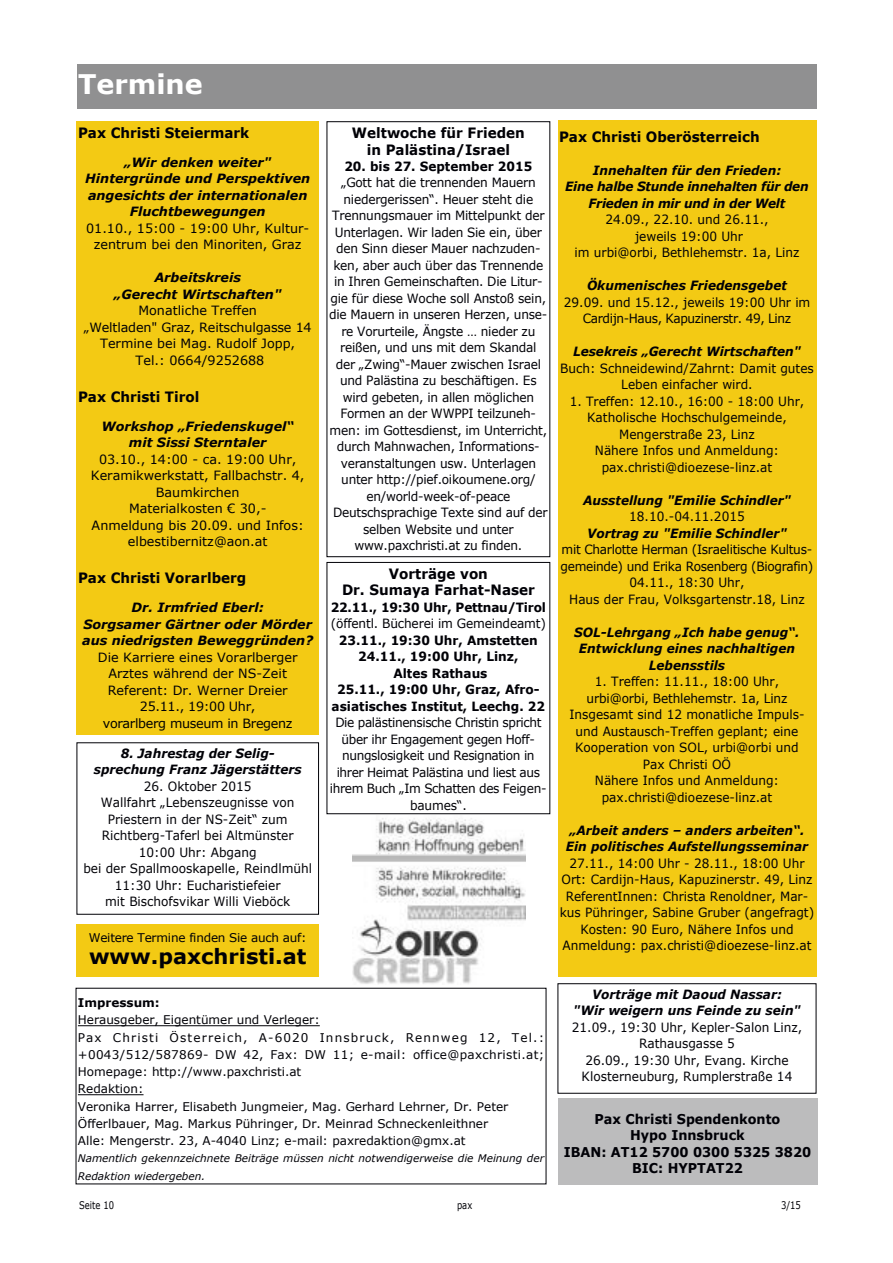
<style>
.page{position:relative;width:893px;height:1263px;background:#fff}
.page>*{position:absolute;margin:0;border:0;box-sizing:border-box;transform-origin:0 0}
.t1{font:700 27px "Verdana";color:#fff}
.t2{font:700 21px "Verdana";color:#000006}
.t3{font:700 14.25px/16.5px "Verdana";color:#000006;text-align:center;scale:.95 1}
.t4{font:700 13.5px/16.5px "Verdana";color:#000006;text-align:center;scale:.95 1}
.t5{font:12.75px/16.5px "Verdana";color:#000006;text-align:center;scale:.95 1}
.t6{font:12.75px/16.5px "Verdana";letter-spacing:-.02em;color:#000006;text-align:center;scale:.95 1}
.t7{font:12.75px/16.5px "Verdana";color:#000006;text-align:center}
.t8{font:italic 700 12.75px/16.5px "Verdana";color:#000006;text-align:center;scale:.95 1}
.t9{font:italic 700 12.75px/16.5px "Verdana";color:#000006;text-align:center}
.t10{font:12.75px/16.5px "Verdana";letter-spacing:-.03em;color:#000006;text-align:center;scale:.95 1}
.t11{font:700 12.75px/16.5px "Verdana";color:#000006;text-align:center;scale:.95 1}
.t12{font:12.75px/16.5px "Verdana";letter-spacing:-.025em;color:#000006;text-align:center;scale:.95 1}
.t13{font:italic 700 12.75px/16.5px "Verdana";letter-spacing:-.02em;color:#000006;text-align:center;scale:.95 1}
.t14{font:12.75px "Verdana";letter-spacing:-.025em;color:#000}
.t15{font:12px/17.2px "Verdana";color:#000006}
.t16{font:12px "Verdana";letter-spacing:-.02em;color:#000006}
.t17{font:700 12px "Verdana";color:#000006}
.t18{font:italic 10.5px/17.2px "Verdana";color:#000006}
.t19{font:10.5px "Verdana";color:#000006;scale:.8 1}
</style>
<div class="page">
<div style="left:558px;top:1098px;width:259px;height:86px;background:#bcbcbd"></div>
<hr style="left:78px;top:1025px;width:242px;height:1px;background:#000006">
<hr style="left:78px;top:1094px;width:66px;height:1px;background:#000006">
<div style="left:77px;top:924px;width:242px;height:52px;background:#f3ca14"></div>
<div style="left:327px;top:121px;width:223px;height:436px;border:1px solid #000006"></div>
<img style="left:352px;top:818px;width:173px;height:166px">
<div style="left:77px;top:64px;width:739px;height:44px;background:#909091"></div>
<div style="left:77px;top:122px;width:242px;height:613px;background:#f3ca14"></div>
<div style="left:558px;top:120px;width:258px;height:856px;background:#f3ca14"></div>
<div style="left:558px;top:983px;width:258px;height:110px;border:1px solid #000006"></div>
<h1 class="t1" style="left:78px;top:67px;width:126px">Termine</h1>
<p class="t3" style="left:78px;top:124px;width:182px">Pax Christi Steiermark</p>
<p class="t9" style="left:85px;top:154px;width:226px">„Wir denken weiter"<br>Hintergründe und Perspektiven angesichts der internationalen<br>Fluchtbewegungen</p>
<p class="t7" style="left:86px;top:220px;width:225px">01.10., 15:00 - 19:00 Uhr, Kultur&shy;zentrum bei den Minoriten, Graz</p>
<p class="t9" style="left:114px;top:269px;width:169px">Arbeitskreis<br>„Gerecht Wirtschaften"</p>
<p class="t7" style="left:84px;top:302px;width:230px">Monatliche Treffen<br>„Weltladen" Graz, Reitschulgasse 14<br>Termine bei Mag. Rudolf Jopp,<br>Tel.: 0664/9252688</p>
<p class="t3" style="left:78px;top:388px;width:129px">Pax Christi Tirol</p>
<p class="t9" style="left:101px;top:418px;width:194px">Workshop „Friedenskugel“ mit Sissi Sterntaler</p>
<p class="t7" style="left:91px;top:451px;width:215px">03.10., 14:00 - ca. 19:00 Uhr,<br>Keramikwerkstatt, Fallbachstr. 4,<br>Baumkirchen<br>Materialkosten € 30,-<br>Anmeldung bis 20.09. und Infos: elbestibernitz@aon.at</p>
<p class="t3" style="left:78px;top:569px;width:179px">Pax Christi Vorarlberg</p>
<p class="t9" style="left:82px;top:599px;width:233px">Dr. Irmfried Eberl:<br>Sorgsamer Gärtner oder Mörder aus niedrigsten Beweggründen?</p>
<p class="t7" style="left:98px;top:649px;width:201px">Die Karriere eines Vorarlberger<br>Arztes während der NS-Zeit<br>Referent: Dr. Werner Dreier<br>25.11., 19:00 Uhr,</p>
<p class="t14" style="left:103px;top:715px;width:191px">vorarlberg museum in Bregenz</p>
<p class="t8" style="left:94px;top:744px;width:220px">8. Jahrestag der Selig&shy;sprechung Franz Jägerstätters</p>
<p class="t5" style="left:83px;top:777px;width:242px">26. Oktober 2015<br>Wallfahrt „Lebenszeugnisse von<br>Priestern in der NS-Zeit“ zum<br>Richtberg-Taferl bei Altmünster<br>10:00 Uhr: Abgang<br>bei der Spallmooskapelle, Reindlmühl<br>11:30 Uhr: Eucharistiefeier<br>mit Bischofsvikar Willi Vieböck</p>
<p class="t16" style="left:89px;top:929px;width:219px">Weitere Termine finden Sie auch auf:</p>
<h2 class="t2" style="left:89px;top:943px;width:219px">www.paxchristi.at</h2>
<p class="t3" style="left:352px;top:124px;width:183px">Weltwoche für Frieden in Palästina/Israel</p>
<p class="t11" style="left:344px;top:157px;width:199px">20. bis 27. September 2015</p>
<p class="t6" style="left:329px;top:174px;width:231px">„Gott hat die trennenden Mauern niedergerissen“. Heuer steht die Trennungsmauer im Mittelpunkt der Unterlagen. Wir laden Sie ein, über den Sinn dieser Mauer nachzuden&shy;ken, aber auch über das Trennende in Ihren Gemeinschaften. Die Litur&shy;gie für diese Woche soll Anstoß sein, die Mauern in unseren Herzen, unse&shy;re Vorurteile, Ängste … nieder zu reißen, und uns mit dem Skandal der „Zwing“-Mauer zwischen Israel und Palästina zu beschäftigen. Es wird gebeten, in allen möglichen Formen an der WWPPI teilzuneh&shy;men: im Gottesdienst, im Unterricht, durch Mahnwachen, Informations&shy;veranstaltungen usw. Unterlagen unter http://pief.oikoumene.org/ en/world-week-of-peace Deutschsprachige Texte sind auf der selben Website und unter www.paxchristi.at zu finden.</p>
<p class="t3" style="left:342px;top:565px;width:204px">Vorträge von<br>Dr. Sumaya Farhat-Naser</p>
<p class="t11" style="left:331px;top:598px;width:228px">22.11., 19:30 Uhr, Pettnau/Tirol</p>
<p class="t5" style="left:331px;top:615px;width:228px">(öffentl. Bücherei im Gemeindeamt)</p>
<p class="t11" style="left:332px;top:631px;width:226px">23.11., 19:30 Uhr, Amstetten<br>24.11., 19:00 Uhr, Linz,<br>Altes Rathaus<br>25.11., 19:00 Uhr, Graz, Afro&shy;asiatisches Institut, Leechg. 22</p>
<p class="t10" style="left:330px;top:714px;width:230px">Die palästinensische Christin spricht über ihr Engagement gegen Hoff&shy;nungslosigkeit und Resignation in ihrer Heimat Palästina und liest aus ihrem Buch „Im Schatten des Feigen&shy;baumes“.</p>
<p class="t3" style="left:559px;top:128px;width:213px">Pax Christi Oberösterreich</p>
<p class="t13" style="left:565px;top:161px;width:258px">Innehalten für den Frieden:<br>Eine halbe Stunde innehalten für den<br>Frieden in mir und in der Welt</p>
<p class="t5" style="left:574px;top:211px;width:238px">24.09., 22.10. und 26.11.,<br>jeweils 19:00 Uhr<br>im urbi@orbi, Bethlehemstr. 1a, Linz</p>
<p class="t8" style="left:587px;top:277px;width:212px">Ökumenisches Friedensgebet</p>
<p class="t10" style="left:564px;top:293px;width:261px">29.09. und 15.12., jeweils 19:00 Uhr im<br>Cardijn-Haus, Kapuzinerstr. 49, Linz</p>
<p class="t8" style="left:573px;top:343px;width:241px">Lesekreis „Gerecht Wirtschaften"</p>
<p class="t5" style="left:560px;top:359px;width:269px">Buch: Schneidewind/Zahrnt: Damit gutes<br>Leben einfacher wird.</p>
<p class="t5" style="left:570px;top:392px;width:248px">1. Treffen: 12.10., 16:00 - 18:00 Uhr,<br>Katholische Hochschulgemeinde,<br>Mengerstraße 23, Linz<br>Nähere Infos und Anmeldung: pax.christi@dioezese-linz.at</p>
<p class="t8" style="left:583px;top:491px;width:220px">Ausstellung "Emilie Schindler"</p>
<p class="t5" style="left:629px;top:508px;width:123px">18.10.-04.11.2015</p>
<p class="t8" style="left:587px;top:524px;width:212px">Vortrag zu "Emilie Schindler"</p>
<p class="t12" style="left:561px;top:541px;width:268px">mit Charlotte Herman (Israelitische Kultus&shy;gemeinde) und Erika Rosenberg (Biografin)<br>04.11., 18:30 Uhr,<br>Haus der Frau, Volksgartenstr.18, Linz</p>
<p class="t8" style="left:574px;top:623px;width:239px">SOL-Lehrgang „Ich habe genug“.<br>Entwicklung eines nachhaltigen<br>Lebensstils</p>
<p class="t5" style="left:569px;top:673px;width:249px">1. Treffen: 11.11., 18:00 Uhr, urbi@orbi, Bethlehemstr. 1a, Linz<br>Insgesamt sind 12 monatliche Impuls&shy;und Austausch-Treffen geplant; eine<br>Kooperation von SOL, urbi@orbi und<br>Pax Christi OÖ<br>Nähere Infos und Anmeldung: pax.christi@dioezese-linz.at</p>
<p class="t8" style="left:566px;top:821px;width:256px;text-align:left">„Arbeit anders – anders arbeiten“.<br>Ein politisches Aufstellungsseminar</p>
<p class="t5" style="left:560px;top:854px;width:269px">27.11., 14:00 Uhr - 28.11., 18:00 Uhr Ort: Cardijn-Haus, Kapuzinerstr. 49, Linz ReferentInnen: Christa Renoldner, Mar&shy;kus Pühringer, Sabine Gruber (angefragt)<br>Kosten: 90 Euro, Nähere Infos und Anmeldung: pax.christi@dioezese-linz.at</p>
<p class="t8" style="left:573px;top:985px;width:241px">Vorträge mit Daoud Nassar:<br>"Wir weigern uns Feinde zu sein"</p>
<p class="t5" style="left:572px;top:1018px;width:244px">21.09., 19:30 Uhr, Kepler-Salon Linz,<br>Rathausgasse 5<br>26.09., 19:30 Uhr, Evang. Kirche<br>Klosterneuburg, Rumplerstraße 14</p>
<p class="t17" style="left:78px;top:995px;width:83px">Impressum:</p>
<p class="t15" style="left:78px;top:1011px;width:468px">Herausgeber, Eigentümer und Verleger:<br>Pax Christi Österreich, A-6020 Innsbruck, Rennweg 12, Tel.: +0043/512/587869- DW 42, Fax: DW 11; e-mail: office@paxchristi.at; Homepage: http://www.paxchristi.at<br>Redaktion:<br>Veronika Harrer, Elisabeth Jungmeier, Mag. Gerhard Lehrner, Dr. Peter Öfferlbauer, Mag. Markus Pühringer, Dr. Meinrad Schneckenleithner<br>Alle: Mengerstr. 23, A-4040 Linz; e-mail: paxredaktion@gmx.at</p>
<p class="t18" style="left:78px;top:1149px;width:468px">Namentlich gekennzeichnete Beiträge müssen nicht notwendigerweise die Meinung der<br>Redaktion wiedergeben.</p>
<p class="t19" style="left:79px;top:1198px;width:45px">Seite 10</p>
<p class="t19" style="left:457px;top:1198px;width:21px">pax</p>
<p class="t19" style="left:781px;top:1198px;width:26px">3/15</p>
<p class="t4" style="left:564px;top:1110px;width:262px">Pax Christi Spendenkonto<br>Hypo Innsbruck<br>IBAN: AT12 5700 0300 5325 3820<br>BIC: HYPTAT22</p>
</div>
